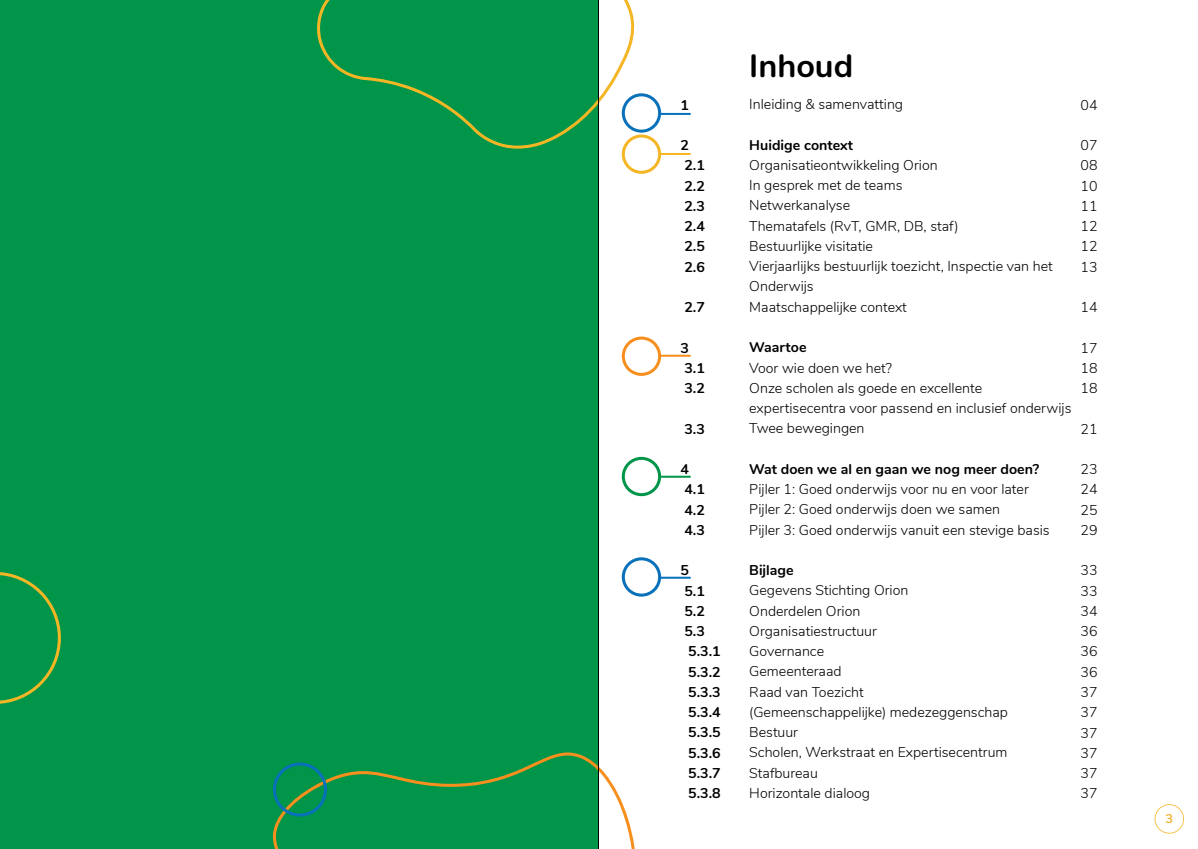
<style>
.page{position:relative;width:1198px;height:849px;background:#fff}
.page>*{position:absolute;margin:0;border:0;box-sizing:border-box;transform-origin:0 0}
.t1{font:700 32.38px "Nunito";color:#000}
.t2{font:300 14.12px/20.2px "Nunito";color:#000}
.t3{font:700 14.12px/20.2px "Nunito";color:#000101}
.t4{font:700 14.12px "Nunito";color:#000}
.t5{font:300 14.12px/20.2px "Nunito";color:#000101;text-align:justify}
.t6{font:700 12.62px "Nunito";color:#f2b436}
</style>
<div class="page">
<svg style="left:1154px;top:804px;width:30px;height:30px"></svg>
<hr style="left:659px;top:153px;width:32px;height:2px;background:#f5b625">
<hr style="left:659px;top:577px;width:32px;height:2px;background:#0871b9">
<hr style="left:659px;top:355px;width:32px;height:2px;background:#f78f1e">
<hr style="left:659px;top:113px;width:32px;height:2px;background:#0871b9">
<hr style="left:658px;top:476px;width:33px;height:2px;background:#009548">
<svg style="left:622px;top:557px;width:39px;height:40px"></svg>
<svg style="left:622px;top:457px;width:39px;height:39px"></svg>
<svg style="left:622px;top:337px;width:39px;height:39px"></svg>
<svg style="left:622px;top:93px;width:39px;height:81px"></svg>
<div style="left:0;top:0;width:599px;height:849px;background:#009548"></div>
<svg style="left:317px;top:0;width:318px;height:149px"></svg>
<svg style="left:273px;top:752px;width:362px;height:97px"></svg>
<svg style="left:0;top:572px;width:61px;height:132px"></svg>
<hr style="left:598px;top:0;width:1px;height:849px;background:#000">
<p class="t3" style="left:680px;top:94px;width:10px">1</p>
<p class="t3" style="left:680px;top:134px;width:26px">2<br>2.1<br>2.2<br>2.3<br>2.4<br>2.5<br>2.6</p>
<p class="t3" style="left:684px;top:296px;width:22px">2.7</p>
<p class="t3" style="left:680px;top:337px;width:26px">3<br>3.1<br>3.2</p>
<p class="t3" style="left:684px;top:418px;width:22px">3.3</p>
<p class="t3" style="left:680px;top:458px;width:26px">4<br>4.1<br>4.2<br>4.3</p>
<p class="t3" style="left:680px;top:559px;width:42px">5<br>5.1<br>5.2<br>5.3<br>5.3.1<br>5.3.2<br>5.3.3<br>5.3.4<br>5.3.5<br>5.3.6<br>5.3.7<br>5.3.8</p>
<h1 class="t1" style="left:749px;top:41px;width:105px">Inhoud</h1>
<p class="t2" style="left:749px;top:93px;width:155px">Inleiding &amp; samenvatting</p>
<p class="t4" style="left:749px;top:134px;width:105px">Huidige context</p>
<p class="t2" style="left:749px;top:154px;width:305px">Organisatieontwikkeling Orion<br>In gesprek met de teams<br>Netwerkanalyse<br>Thematafels (RvT, GMR, DB, staf)<br>Bestuurlijke visitatie<br>Vierjaarlijks bestuurlijk toezicht, Inspectie van het<br>Onderwijs<br>Maatschappelijke context</p>
<p class="t4" style="left:749px;top:337px;width:59px">Waartoe</p>
<p class="t2" style="left:749px;top:357px;width:323px">Voor wie doen we het?<br>Onze scholen als goede en excellente expertisecentra voor passend en inclusief onderwijs<br>Twee bewegingen</p>
<p class="t4" style="left:749px;top:458px;width:291px">Wat doen we al en gaan we nog meer doen?</p>
<p class="t2" style="left:749px;top:478px;width:302px">Pijler 1: Goed onderwijs voor nu en voor later<br>Pijler 2: Goed onderwijs doen we samen<br>Pijler 3: Goed onderwijs vanuit een stevige basis</p>
<p class="t4" style="left:749px;top:560px;width:46px">Bijlage</p>
<p class="t2" style="left:749px;top:579px;width:260px">Gegevens Stichting Orion<br>Onderdelen Orion<br>Organisatiestructuur<br>Governance<br>Gemeenteraad<br>Raad van Toezicht<br>(Gemeenschappelijke) medezeggenschap<br>Bestuur<br>Scholen, Werkstraat en Expertisecentrum<br>Stafbureau<br>Horizontale dialoog</p>
<p class="t5" style="left:1080px;top:94px;width:19px">04</p>
<p class="t5" style="left:1080px;top:134px;width:19px">07<br>08<br>10<br>11<br>12<br>12<br>13</p>
<p class="t5" style="left:1080px;top:296px;width:19px">14</p>
<p class="t5" style="left:1080px;top:337px;width:19px">17<br>18<br>18</p>
<p class="t5" style="left:1080px;top:418px;width:19px">21</p>
<p class="t5" style="left:1080px;top:458px;width:19px">23<br>24<br>25<br>29</p>
<p class="t5" style="left:1080px;top:560px;width:19px">33<br>33<br>34<br>36<br>36<br>36<br>37<br>37<br>37<br>37<br>37<br>37</p>
<p class="t6" style="left:1165px;top:810px;width:9px">3</p>
</div>
